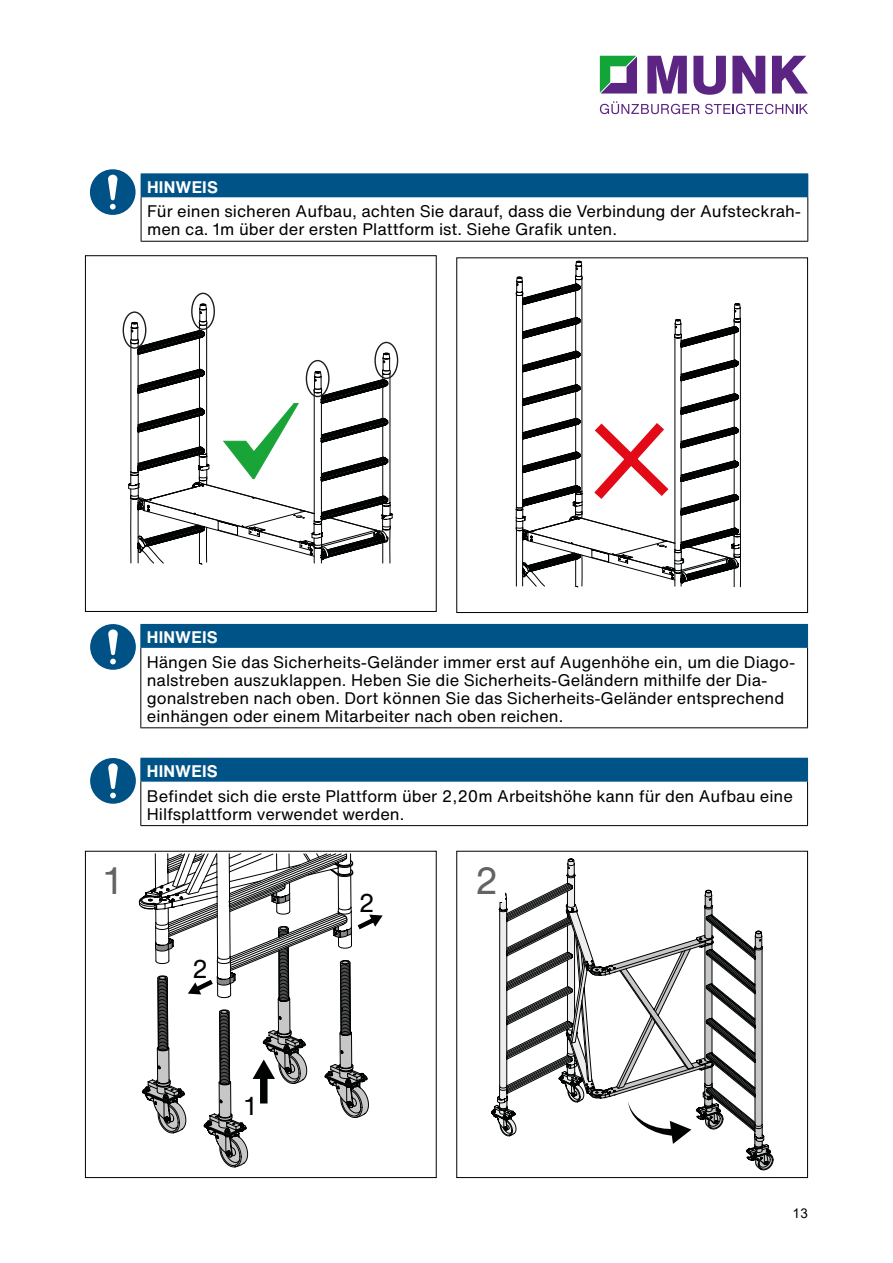
<style>
.page{position:relative;width:893px;height:1263px;background:#fff}
.page>*{position:absolute;margin:0;border:0;box-sizing:border-box;transform-origin:0 0}
.Überschrift_Hinweis{font:37.5px "Helvetica Now Text";color:#646363}
.t1{font:25.5px "Helvetica Now Text";color:#010202}
.Inhalt_Tabelle_Hinweis{font:16.5px/18px "Helvetica Now Text";color:#000}
.Überschrift_Hinweis-2{font:700 16.5px "Helvetica Now Text";letter-spacing:.01em;color:#fff}
.t2{font:13.5px "Arial";color:#000}
</style>
<div class="page">
<svg style="left:600px;top:56px;width:37px;height:38px"></svg>
<svg style="left:647px;top:56px;width:40px;height:38px"></svg>
<svg style="left:693px;top:56px;width:33px;height:39px"></svg>
<svg style="left:732px;top:56px;width:33px;height:38px"></svg>
<svg style="left:772px;top:56px;width:36px;height:38px"></svg>
<svg style="left:600px;top:101px;width:99px;height:13px"></svg>
<svg style="left:705px;top:104px;width:103px;height:10px"></svg>
<div style="left:141px;top:174px;width:667px;height:23px;background:#005387"></div>
<hr style="left:141px;top:173px;width:667px;height:1px;background:#005387">
<hr style="left:141px;top:197px;width:1px;height:44px;background:#000">
<hr style="left:807px;top:197px;width:1px;height:44px;background:#000">
<hr style="left:141px;top:241px;width:667px;height:1px;background:#000">
<div style="left:90px;top:169px;width:46px;height:46px;background:#005286;border-radius:50%"></div>
<svg style="left:108px;top:175px;width:9px;height:35px"></svg>
<svg style="left:128px;top:304px;width:265px;height:235px"></svg>
<svg style="left:137px;top:330px;width:251px;height:234px"></svg>
<svg style="left:130px;top:403px;width:260px;height:157px"></svg>
<div style="left:306px;top:360px;width:24px;height:37px;border:1px solid #1d1e1c;border-radius:50%"></div>
<div style="left:191px;top:293px;width:24px;height:37px;border:1px solid #1d1e1c;border-radius:50%"></div>
<div style="left:123px;top:311px;width:23px;height:38px;border:1px solid #1d1e1c;border-radius:50%"></div>
<div style="left:374px;top:342px;width:24px;height:37px;border:1px solid #1d1e1c;border-radius:50%"></div>
<div style="left:85px;top:255px;width:352px;height:357px;border:1px solid #000"></div>
<svg style="left:516px;top:261px;width:225px;height:123px"></svg>
<svg style="left:516px;top:384px;width:225px;height:200px"></svg>
<div style="left:456px;top:257px;width:352px;height:356px;border:1px solid #000"></div>
<div style="left:141px;top:624px;width:666px;height:23px;background:#005387"></div>
<hr style="left:140px;top:624px;width:668px;height:1px;background:#005387">
<svg style="left:140px;top:625px;width:1px;height:22px"></svg>
<svg style="left:807px;top:625px;width:1px;height:22px"></svg>
<hr style="left:140px;top:647px;width:668px;height:1px;background:#005387">
<hr style="left:140px;top:648px;width:1px;height:79px;background:#000">
<hr style="left:807px;top:648px;width:1px;height:79px;background:#000">
<hr style="left:140px;top:727px;width:668px;height:1px;background:#000">
<div style="left:90px;top:624px;width:46px;height:45px;background:#005286;border-radius:50%"></div>
<svg style="left:108px;top:629px;width:10px;height:35px"></svg>
<div style="left:141px;top:758px;width:666px;height:23px;background:#005387"></div>
<hr style="left:140px;top:758px;width:668px;height:1px;background:#005387">
<svg style="left:140px;top:759px;width:1px;height:22px"></svg>
<svg style="left:807px;top:759px;width:1px;height:22px"></svg>
<hr style="left:140px;top:781px;width:668px;height:1px;background:#005387">
<hr style="left:140px;top:781px;width:1px;height:44px;background:#000">
<hr style="left:807px;top:781px;width:1px;height:44px;background:#000">
<hr style="left:140px;top:825px;width:668px;height:1px;background:#000">
<div style="left:90px;top:758px;width:46px;height:45px;background:#005286;border-radius:50%"></div>
<svg style="left:108px;top:763px;width:10px;height:35px"></svg>
<svg style="left:139px;top:853px;width:244px;height:314px"></svg>
<div style="left:85px;top:851px;width:352px;height:327px;border:1px solid #000"></div>
<svg style="left:491px;top:859px;width:282px;height:311px"></svg>
<div style="left:456px;top:851px;width:352px;height:327px;border:1px solid #000"></div>
<div style="left:468px;top:861px;width:37px;height:40px;background:#fff"></div>
<p class="Überschrift_Hinweis-2" style="left:147px;top:174px;width:72px">HINWEIS</p>
<p class="Inhalt_Tabelle_Hinweis" style="left:147px;top:202px;width:656px">Für einen sicheren Aufbau, achten Sie darauf, dass die Verbindung der Aufsteckrah&shy;men ca. 1m über der ersten Plattform ist. Siehe Grafik unten.</p>
<p class="Überschrift_Hinweis-2" style="left:147px;top:625px;width:72px">HINWEIS</p>
<p class="Inhalt_Tabelle_Hinweis" style="left:147px;top:652px;width:650px">Hängen Sie das Sicherheits-Geländer immer erst auf Augenhöhe ein, um die Diago&shy;nalstreben auszuklappen. Heben Sie die Sicherheits-Geländern mithilfe der Dia&shy;gonalstreben nach oben. Dort können Sie das Sicherheits-Geländer entsprechend einhängen oder einem Mitarbeiter nach oben reichen.</p>
<p class="Überschrift_Hinweis-2" style="left:147px;top:759px;width:72px">HINWEIS</p>
<p class="Inhalt_Tabelle_Hinweis" style="left:147px;top:786px;width:648px">Befindet sich die erste Plattform über 2,20m Arbeitshöhe kann für den Aufbau eine<br>Hilfsplattform verwendet werden.</p>
<p class="Überschrift_Hinweis" style="left:104px;top:852px;width:18px">1</p>
<p class="Überschrift_Hinweis" style="left:474px;top:852px;width:25px">2</p>
<p class="t1" style="left:358px;top:884px;width:18px">2</p>
<p class="t1" style="left:192px;top:949px;width:18px">2</p>
<p class="t1" style="left:244px;top:1087px;width:13px">1</p>
<p class="t2" style="left:793px;top:1203px;width:17px">13</p>
</div>
